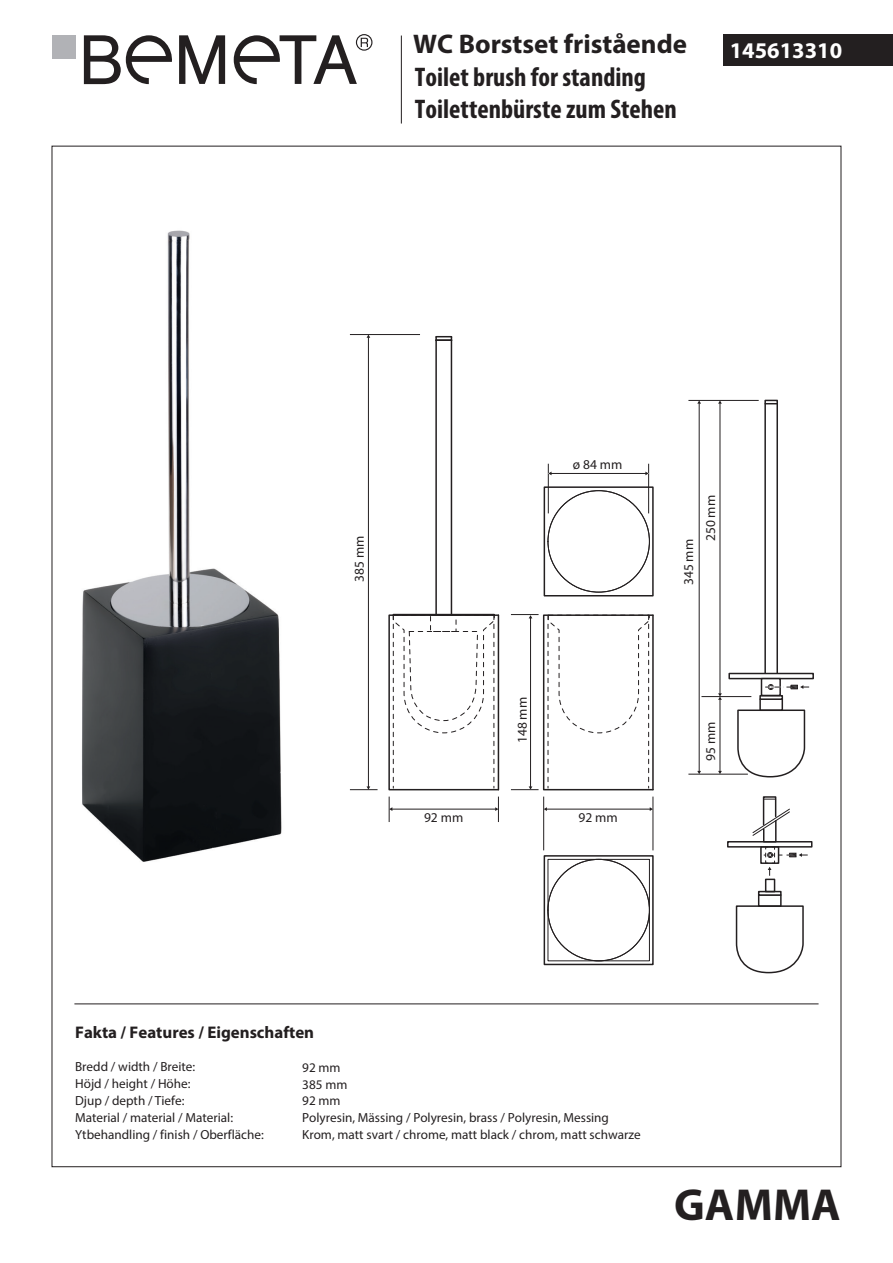
<style>
.page{position:relative;width:893px;height:1263px;background:#fff}
.page>*{position:absolute;margin:0;border:0;box-sizing:border-box;transform-origin:0 0}
.t1{font:700 45px "Myriad Pro";letter-spacing:.005em;color:#231f20}
.t2{font:700 condensed 27px/31.7px "Myriad Pro";color:#231f20}
.t3{font:700 27px "Myriad Pro";color:#231f20}
.t4{font:700 22.5px "Myriad Pro";color:#fff}
.t5{font:700 16.8px "Myriad Pro";color:#231f20}
.t6{font:13.5px "Myriad Pro";color:#231f20}
.t7{font:13.2px/16.8px "Myriad Pro";color:#231f20}
</style>
<div class="page">
<img style="left:51px;top:199px;width:231px;height:684px">
<div style="left:724px;top:34px;width:169px;height:32px;background:#231f20"></div>
<svg style="left:179px;top:35px;width:46px;height:49px"></svg>
<svg style="left:84px;top:35px;width:88px;height:49px"></svg>
<div style="left:52px;top:35px;width:23px;height:24px;background:#b1b2b6"></div>
<svg style="left:234px;top:34px;width:138px;height:50px"></svg>
<hr style="left:401px;top:36px;width:1px;height:88px;background:#231f20">
<hr style="left:74px;top:1004px;width:745px;height:1px;background:#231f20">
<hr style="left:392px;top:809px;width:104px;height:1px;background:#231f20">
<hr style="left:368px;top:337px;width:1px;height:450px;background:#231f20">
<hr style="left:530px;top:618px;width:1px;height:169px;background:#231f20">
<svg style="left:389px;top:796px;width:3px;height:26px"></svg>
<svg style="left:495px;top:796px;width:4px;height:26px"></svg>
<hr style="left:546px;top:809px;width:104px;height:1px;background:#231f20">
<hr style="left:543px;top:796px;width:1px;height:54px;background:#231f20">
<hr style="left:548px;top:464px;width:1px;height:49px;background:#231f20">
<hr style="left:648px;top:464px;width:1px;height:49px;background:#231f20">
<hr style="left:653px;top:796px;width:1px;height:54px;background:#231f20">
<hr style="left:350px;top:334px;width:70px;height:1px;background:#231f20">
<svg style="left:350px;top:786px;width:28px;height:4px"></svg>
<hr style="left:720px;top:699px;width:1px;height:72px;background:#231f20">
<svg style="left:718px;top:771px;width:4px;height:3px"></svg>
<hr style="left:699px;top:403px;width:1px;height:368px;background:#231f20">
<hr style="left:720px;top:403px;width:1px;height:291px;background:#231f20">
<svg style="left:718px;top:693px;width:4px;height:7px"></svg>
<hr style="left:688px;top:400px;width:71px;height:1px;background:#231f20">
<hr style="left:688px;top:774px;width:60px;height:1px;background:#231f20">
<hr style="left:701px;top:696px;width:50px;height:1px;background:#231f20">
<svg style="left:511px;top:786px;width:28px;height:4px"></svg>
<svg style="left:511px;top:614px;width:28px;height:4px"></svg>
<svg style="left:727px;top:841px;width:85px;height:6px"></svg>
<svg style="left:735px;top:905px;width:69px;height:69px"></svg>
<div style="left:758px;top:894px;width:24px;height:13px;border:2px solid #231f20"></div>
<svg style="left:758px;top:891px;width:24px;height:5px"></svg>
<hr style="left:551px;top:473px;width:95px;height:1px;background:#231f20">
<div style="left:388px;top:614px;width:111px;height:176px;border:2px solid #231f20"></div>
<hr style="left:435px;top:341px;width:2px;height:273px;background:#231f20">
<hr style="left:451px;top:341px;width:1px;height:273px;background:#231f20">
<svg style="left:435px;top:335px;width:18px;height:7px"></svg>
<div style="left:543px;top:614px;width:111px;height:176px;border:2px solid #231f20"></div>
<div style="left:544px;top:855px;width:110px;height:110px;border:2px solid #231f20"></div>
<svg style="left:392px;top:613px;width:104px;height:175px"></svg>
<svg style="left:548px;top:615px;width:102px;height:173px"></svg>
<div style="left:548px;top:859px;width:102px;height:102px;border:1px solid #231f20"></div>
<div style="left:544px;top:486px;width:110px;height:110px;border:2px solid #231f20"></div>
<svg style="left:736px;top:709px;width:70px;height:69px"></svg>
<div style="left:759px;top:698px;width:24px;height:13px;border:2px solid #231f20"></div>
<div style="left:764px;top:400px;width:14px;height:279px;border:2px solid #231f20"></div>
<svg style="left:728px;top:673px;width:86px;height:6px"></svg>
<svg style="left:759px;top:695px;width:24px;height:5px"></svg>
<div style="left:761px;top:678px;width:20px;height:18px;background:#fff;border:2px solid #231f20"></div>
<svg style="left:765px;top:684px;width:44px;height:6px"></svg>
<div style="left:765px;top:879px;width:10px;height:13px;border:2px solid #231f20"></div>
<svg style="left:752px;top:796px;width:56px;height:80px"></svg>
<svg style="left:765px;top:403px;width:12px;height:1px"></svg>
<h2 class="t3" style="left:413px;top:27px;width:275px">WC Borstset fristående</h2>
<h3 class="t4" style="left:730px;top:36px;width:114px">145613310</h3>
<h2 class="t2" style="left:415px;top:61px;width:263px">Toilet brush for standing<br>Toilettenbürste zum Stehen</h2>
<p class="t6" style="left:351px;top:581px;width:48px;rotate:-90deg">385 mm</p>
<p class="t6" style="left:573px;top:456px;width:51px">ø 84 mm</p>
<p class="t6" style="left:514px;top:743px;width:48px;rotate:-90deg">148 mm</p>
<p class="t6" style="left:424px;top:809px;width:41px">92 mm</p>
<p class="t6" style="left:578px;top:809px;width:41px">92 mm</p>
<p class="t6" style="left:680px;top:585px;width:48px;rotate:-90deg">345 mm</p>
<p class="t6" style="left:702px;top:541px;width:48px;rotate:-90deg">250 mm</p>
<p class="t6" style="left:702px;top:761px;width:41px;rotate:-90deg">95 mm</p>
<p class="t5" style="left:75px;top:1021px;width:240px">Fakta / Features / Eigenschaften</p>
<p class="t7" style="left:75px;top:1058px;width:190px">Bredd / width / Breite:<br>Höjd / height / Höhe:<br>Djup / depth / Tiefe:<br>Material / material / Material:<br>Ytbehandling / finish / Oberfläche:</p>
<p class="t7" style="left:302px;top:1059px;width:340px">92 mm<br>385 mm<br>92 mm<br>Polyresin, Mässing / Polyresin, brass / Polyresin, Messing<br>Krom, matt svart / chrome, matt black / chrom, matt schwarze</p>
<h1 class="t1" style="left:674px;top:1175px;width:168px">GAMMA</h1>
</div>
